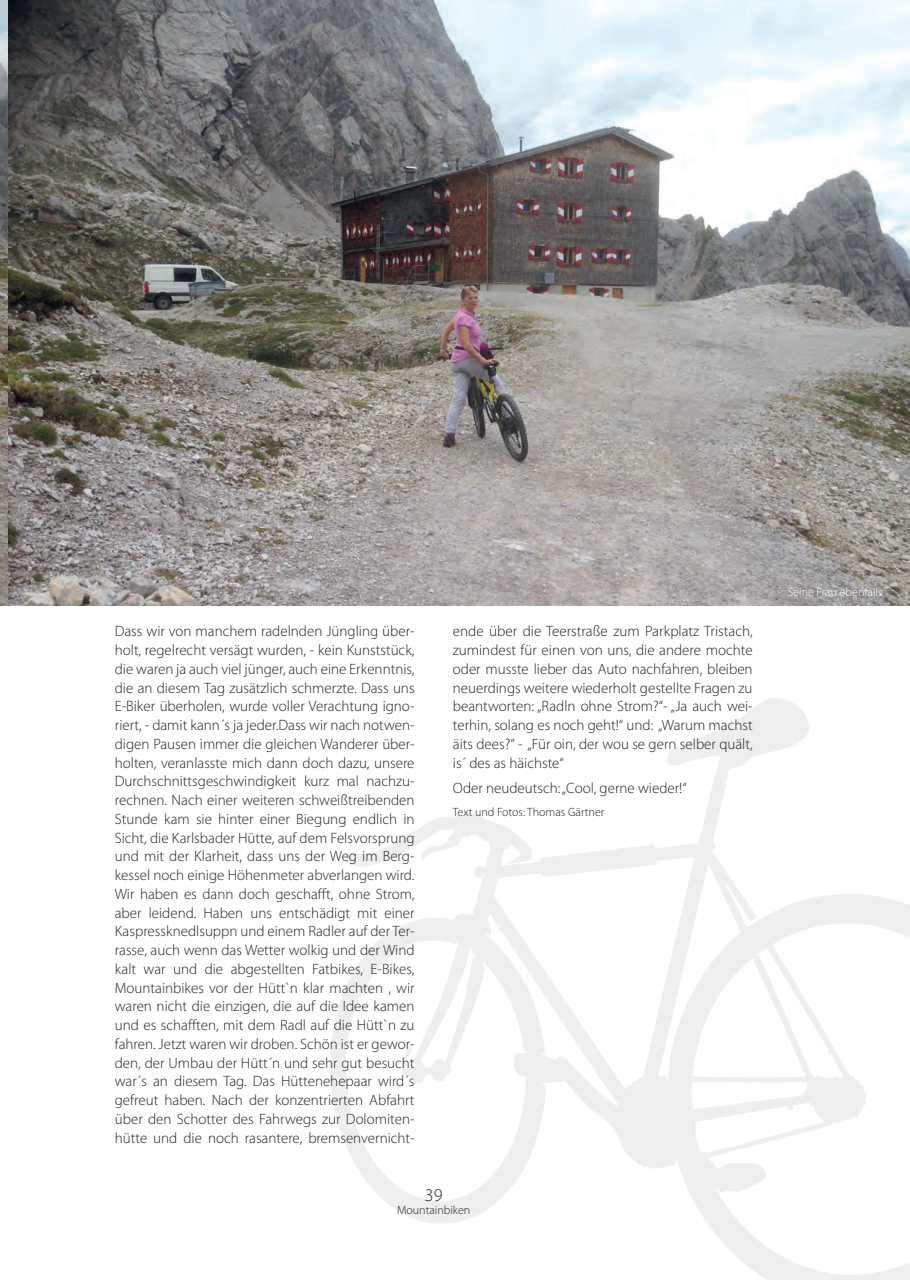
<style>
.page{position:relative;width:910px;height:1280px;background:#fff}
.page>*{position:absolute;margin:0;border:0;box-sizing:border-box;transform-origin:0 0}
.t1{font:300 18px "Myriad Pro";color:#231f20}
.Fließtext{font:300 15px/18.8px "Myriad Pro";color:#231f20;text-align:justify}
.Fließtext-2{font:300 12px "Myriad Pro";color:#231f20}
.Bildunterschrift{font:300 12px "Myriad Pro";color:#fff}
.Bildunterschrift-2{font:300 12px "Myriad Pro";color:#231f20}
</style>
<div class="page">
<img style="left:0;top:0;width:910px;height:606px">
<p class="Fließtext" style="left:115px;top:622px;width:301px">Dass wir von manchem radelnden Jüngling über&shy;holt, regelrecht versägt wurden, - kein Kunststück, die waren ja auch viel jünger, auch eine Erkenntnis, die an diesem Tag zusätzlich schmerzte. Dass uns E-Biker überholen, wurde voller Verachtung igno&shy;riert, - damit kann´s ja jeder.Dass wir nach notwen&shy;digen Pausen immer die gleichen Wanderer über&shy;holten, veranlasste mich dann doch dazu, unsere Durchschnittsgeschwindigkeit kurz mal nachzu&shy;rechnen. Nach einer weiteren schweißtreibenden Stunde kam sie hinter einer Biegung endlich in Sicht, die Karlsbader Hütte, auf dem Felsvorsprung und mit der Klarheit, dass uns der Weg im Berg&shy;kessel noch einige Höhenmeter abverlangen wird.<br>Wir haben es dann doch geschafft, ohne Strom, aber leidend. Haben uns entschädigt mit einer Kaspressknedlsuppn und einem Radler auf der Ter&shy;rasse, auch wenn das Wetter wolkig und der Wind kalt war und die abgestellten Fatbikes, E-Bikes, Mountainbikes vor der Hütt`n klar machten , wir waren nicht die einzigen, die auf die Idee kamen und es schafften, mit dem Radl auf die Hütt`n zu fahren. Jetzt waren wir droben. Schön ist er gewor&shy;den, der Umbau der Hütt´n und sehr gut besucht war´s an diesem Tag. Das Hüttenehepaar wird´s gefreut haben. Nach der konzentrierten Abfahrt über den Schotter des Fahrwegs zur Dolomiten&shy;hütte und die noch rasantere, bremsenvernicht-</p>
<p class="Fließtext" style="left:453px;top:622px;width:301px">ende über die Teerstraße zum Parkplatz Tristach, zumindest für einen von uns, die andere mochte oder musste lieber das Auto nachfahren, bleiben neuerdings weitere wiederholt gestellte Fragen zu beantworten: „Radln ohne Strom?“- „Ja auch wei&shy;terhin, solang es noch geht!“ und: „Warum machst äits dees?“ - „Für oin, der wou se gern selber quält, is´ des as häichste“</p>
<p class="Fließtext" style="left:453px;top:778px;width:235px">Oder neudeutsch: „Cool, gerne wieder!“</p>
<p class="Fließtext-2" style="left:453px;top:804px;width:153px">Text und Fotos: Thomas Gärtner</p>
<p class="t1" style="left:425px;top:1184px;width:19px">39</p>
<p class="Bildunterschrift-2" style="left:397px;top:1202px;width:75px">Mountainbiken</p>
<p class="Bildunterschrift" style="left:788px;top:585px;width:96px">Seine Frau ebenfalls</p>
</div>
